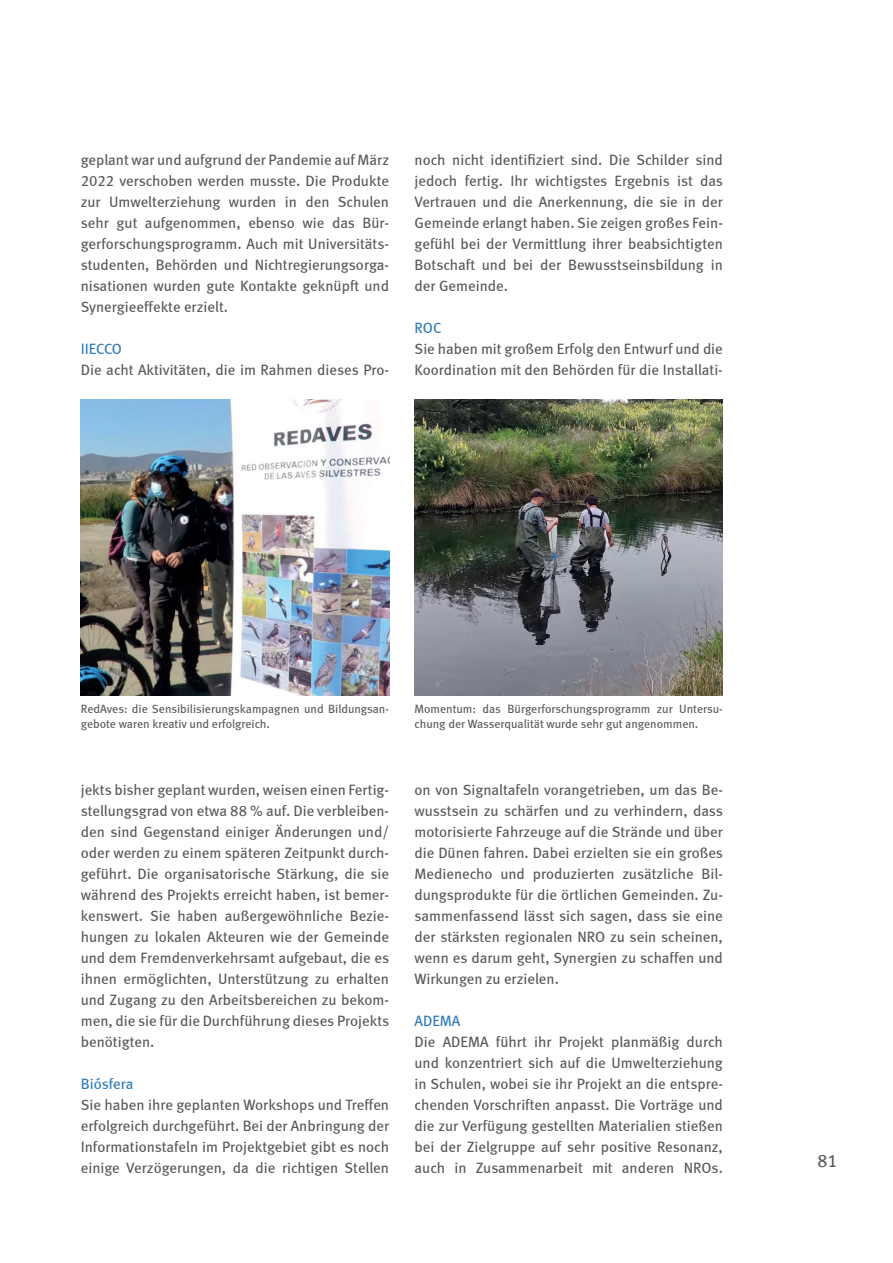
<style>
.page{position:relative;width:893px;height:1263px;background:#fff}
.page>*{position:absolute;margin:0;border:0;box-sizing:border-box;transform-origin:0 0}
.t1{font:18px "Meta Book LF";color:#57585a}
.t2{font:15px/21px "Meta Book LF";color:#57585a;text-align:justify}
.t3{font:15px "Meta Book LF";color:#297ab9}
.t4{font:12px/15px "Meta Book LF";color:#57585a}
</style>
<div class="page">
<img style="left:81px;top:400px;width:308px;height:295px">
<img style="left:415px;top:400px;width:308px;height:295px">
<p class="t2" style="left:81px;top:149px;width:310px">geplant war und aufgrund der Pandemie auf März 2022 verschoben werden musste. Die Produkte zur Umwelterziehung wurden in den Schulen sehr gut aufgenommen, ebenso wie das Bür&shy;gerforschungsprogramm. Auch mit Universitäts&shy;studenten, Behörden und Nichtregierungsorga&shy;nisationen wurden gute Kontakte geknüpft und Synergieeffekte erzielt.</p>
<p class="t3" style="left:81px;top:340px;width:43px">IIECCO</p>
<p class="t2" style="left:81px;top:359px;width:310px">Die acht Aktivitäten, die im Rahmen dieses Pro-</p>
<p class="t2" style="left:415px;top:149px;width:310px">noch nicht identifiziert sind. Die Schilder sind jedoch fertig. Ihr wichtigstes Ergebnis ist das Vertrauen und die Anerkennung, die sie in der Gemeinde erlangt haben. Sie zeigen großes Fein&shy;gefühl bei der Vermittlung ihrer beabsichtigten Botschaft und bei der Bewusstseinsbildung in der Gemeinde.</p>
<p class="t3" style="left:415px;top:319px;width:28px">ROC</p>
<p class="t2" style="left:415px;top:338px;width:310px">Sie haben mit großem Erfolg den Entwurf und die<br>Koordination mit den Behörden für die Installati-</p>
<p class="t4" style="left:81px;top:701px;width:310px">RedAves: die Sensibilisierungskampagnen und Bildungsan&shy;gebote waren kreativ und erfolgreich.</p>
<p class="t4" style="left:415px;top:701px;width:310px">Momentum: das Bürgerforschungsprogramm zur Untersu&shy;chung der Wasserqualität wurde sehr gut angenommen.</p>
<p class="t2" style="left:81px;top:779px;width:310px">jekts bisher geplant wurden, weisen einen Fertig&shy;stellungsgrad von etwa 88 % auf. Die verbleiben&shy;den sind Gegenstand einiger Änderungen und/ oder werden zu einem späteren Zeitpunkt durch&shy;geführt. Die organisatorische Stärkung, die sie während des Projekts erreicht haben, ist bemer&shy;kenswert. Sie haben außergewöhnliche Bezie&shy;hungen zu lokalen Akteuren wie der Gemeinde und dem Fremdenverkehrsamt aufgebaut, die es ihnen ermöglichten, Unterstützung zu erhalten und Zugang zu den Arbeitsbereichen zu bekom&shy;men, die sie für die Durchführung dieses Projekts benötigten.</p>
<p class="t3" style="left:81px;top:1075px;width:54px">Biósfera</p>
<p class="t2" style="left:81px;top:1094px;width:310px">Sie haben ihre geplanten Workshops und Treffen erfolgreich durchgeführt. Bei der Anbringung der Informationstafeln im Projektgebiet gibt es noch einige Verzögerungen, da die richtigen Stellen</p>
<p class="t2" style="left:415px;top:779px;width:310px">on von Signaltafeln vorangetrieben, um das Be&shy;wusstsein zu schärfen und zu verhindern, dass motorisierte Fahrzeuge auf die Strände und über die Dünen fahren. Dabei erzielten sie ein großes Medienecho und produzierten zusätzliche Bil&shy;dungsprodukte für die örtlichen Gemeinden. Zu&shy;sammenfassend lässt sich sagen, dass sie eine der stärksten regionalen NRO zu sein scheinen, wenn es darum geht, Synergien zu schaffen und Wirkungen zu erzielen.</p>
<p class="t3" style="left:415px;top:1012px;width:47px">ADEMA</p>
<p class="t2" style="left:415px;top:1031px;width:310px">Die ADEMA führt ihr Projekt planmäßig durch und konzentriert sich auf die Umwelterziehung in Schulen, wobei sie ihr Projekt an die entspre&shy;chenden Vorschriften anpasst. Die Vorträge und die zur Verfügung gestellten Materialien stießen bei der Zielgruppe auf sehr positive Resonanz, auch in Zusammenarbeit mit anderen NROs.</p>
<p class="t1" style="left:817px;top:1150px;width:22px">81</p>
</div>
